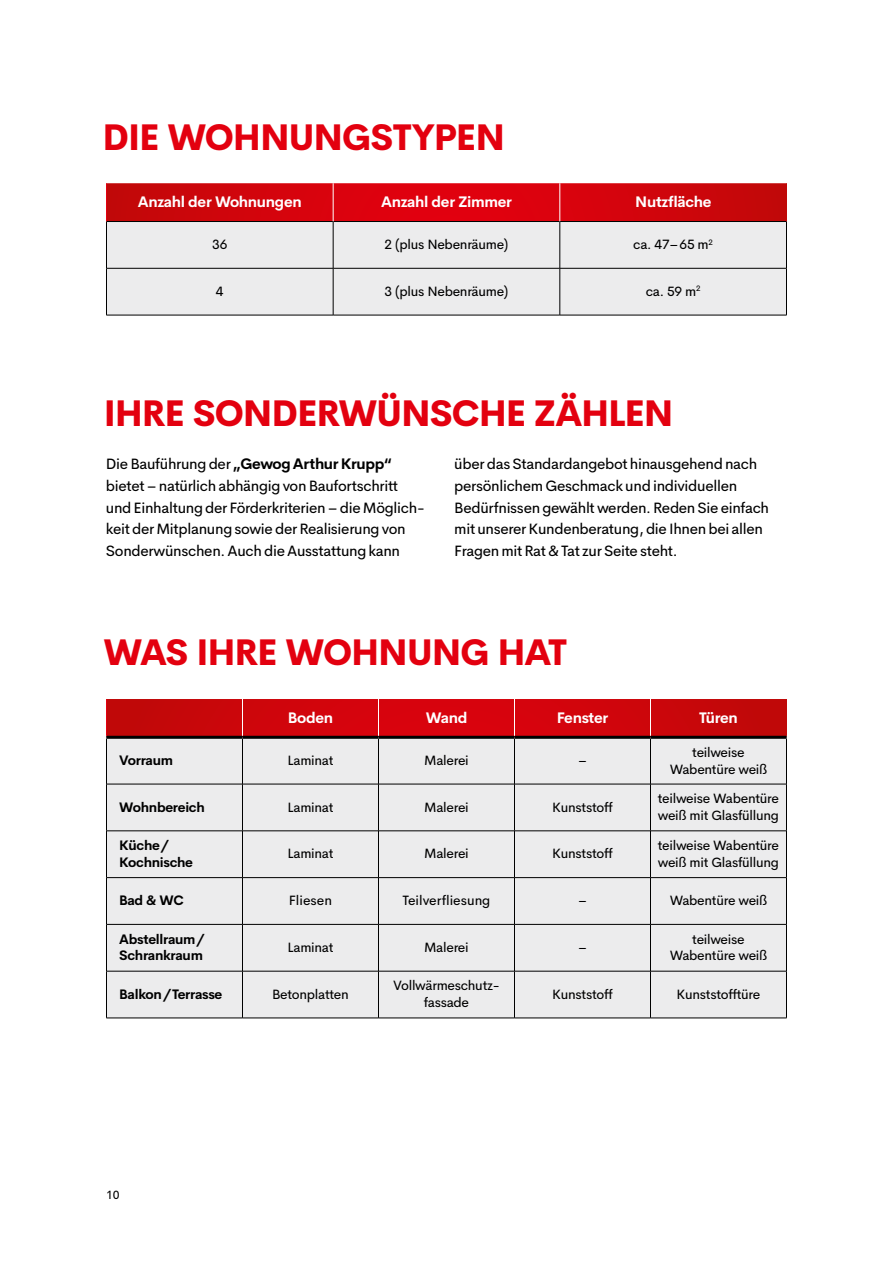
<style>
.page{position:relative;width:893px;height:1263px;background:#fff}
.page>*{position:absolute;margin:0;border:0;box-sizing:border-box;transform-origin:0 0}
.t1{font:800 36px "Cerebri Sans";letter-spacing:-.03em;color:#e3000f}
.t2{font:15px/21.8px "Cerebri Sans";letter-spacing:-.02em;color:#000}
.t3{font:700 15px "Cerebri Sans";letter-spacing:-.02em;color:#fff}
.t4{font:13.5px/16.5px "Cerebri Sans";letter-spacing:-.02em;color:#000;text-align:center}
.t5{font:700 13.5px/16.5px "Cerebri Sans";letter-spacing:-.02em;color:#000}
.t6{font:13.5px "Cerebri Sans";color:#000}
.t7{font:12px "Cerebri Sans";color:#000}
.s1{font-weight:700}
</style>
<div class="page">
<svg style="left:107px;top:699px;width:679px;height:319px;background:#de8e91"></svg>
<div style="left:243px;top:739px;width:543px;height:279px;background:#ececed"></div>
<hr style="left:106px;top:739px;width:1px;height:45px;background:#000">
<hr style="left:242px;top:739px;width:1px;height:45px;background:#000">
<hr style="left:378px;top:739px;width:1px;height:45px;background:#000">
<hr style="left:514px;top:739px;width:1px;height:45px;background:#000">
<hr style="left:650px;top:739px;width:1px;height:45px;background:#000">
<hr style="left:786px;top:739px;width:1px;height:45px;background:#000">
<hr style="left:106px;top:784px;width:136px;height:1px;background:#000">
<hr style="left:106px;top:784px;width:1px;height:47px;background:#000">
<hr style="left:242px;top:784px;width:136px;height:1px;background:#000">
<hr style="left:242px;top:784px;width:1px;height:47px;background:#000">
<hr style="left:378px;top:784px;width:136px;height:1px;background:#000">
<hr style="left:378px;top:784px;width:1px;height:47px;background:#000">
<hr style="left:514px;top:784px;width:136px;height:1px;background:#000">
<hr style="left:514px;top:784px;width:1px;height:47px;background:#000">
<hr style="left:650px;top:784px;width:137px;height:1px;background:#000">
<hr style="left:650px;top:784px;width:1px;height:47px;background:#000">
<hr style="left:786px;top:784px;width:1px;height:47px;background:#000">
<hr style="left:106px;top:830px;width:136px;height:1px;background:#000">
<hr style="left:106px;top:831px;width:1px;height:46px;background:#000">
<hr style="left:242px;top:830px;width:136px;height:1px;background:#000">
<hr style="left:242px;top:831px;width:1px;height:46px;background:#000">
<hr style="left:378px;top:830px;width:136px;height:1px;background:#000">
<hr style="left:378px;top:831px;width:1px;height:46px;background:#000">
<hr style="left:514px;top:830px;width:136px;height:1px;background:#000">
<hr style="left:514px;top:831px;width:1px;height:46px;background:#000">
<hr style="left:650px;top:830px;width:137px;height:1px;background:#000">
<hr style="left:650px;top:831px;width:1px;height:46px;background:#000">
<hr style="left:786px;top:831px;width:1px;height:46px;background:#000">
<hr style="left:106px;top:877px;width:136px;height:1px;background:#000">
<hr style="left:106px;top:878px;width:1px;height:46px;background:#000">
<hr style="left:242px;top:877px;width:136px;height:1px;background:#000">
<hr style="left:242px;top:878px;width:1px;height:46px;background:#000">
<hr style="left:378px;top:877px;width:136px;height:1px;background:#000">
<hr style="left:378px;top:878px;width:1px;height:46px;background:#000">
<hr style="left:514px;top:877px;width:136px;height:1px;background:#000">
<hr style="left:514px;top:878px;width:1px;height:46px;background:#000">
<hr style="left:650px;top:877px;width:137px;height:1px;background:#000">
<hr style="left:650px;top:878px;width:1px;height:46px;background:#000">
<hr style="left:786px;top:878px;width:1px;height:46px;background:#000">
<hr style="left:106px;top:924px;width:136px;height:1px;background:#000">
<hr style="left:106px;top:924px;width:1px;height:47px;background:#000">
<hr style="left:242px;top:924px;width:136px;height:1px;background:#000">
<hr style="left:242px;top:924px;width:1px;height:47px;background:#000">
<hr style="left:378px;top:924px;width:136px;height:1px;background:#000">
<hr style="left:378px;top:924px;width:1px;height:47px;background:#000">
<hr style="left:514px;top:924px;width:136px;height:1px;background:#000">
<hr style="left:514px;top:924px;width:1px;height:47px;background:#000">
<hr style="left:650px;top:924px;width:137px;height:1px;background:#000">
<hr style="left:650px;top:924px;width:1px;height:47px;background:#000">
<hr style="left:786px;top:924px;width:1px;height:47px;background:#000">
<hr style="left:106px;top:971px;width:136px;height:1px;background:#000">
<hr style="left:106px;top:971px;width:1px;height:47px;background:#000">
<hr style="left:242px;top:971px;width:136px;height:1px;background:#000">
<hr style="left:242px;top:971px;width:1px;height:47px;background:#000">
<hr style="left:378px;top:971px;width:136px;height:1px;background:#000">
<hr style="left:378px;top:971px;width:1px;height:47px;background:#000">
<hr style="left:514px;top:971px;width:136px;height:1px;background:#000">
<hr style="left:514px;top:971px;width:1px;height:47px;background:#000">
<hr style="left:650px;top:971px;width:137px;height:1px;background:#000">
<hr style="left:650px;top:971px;width:1px;height:47px;background:#000">
<hr style="left:786px;top:971px;width:1px;height:47px;background:#000">
<hr style="left:106px;top:1018px;width:136px;height:1px;background:#000">
<hr style="left:242px;top:1018px;width:136px;height:1px;background:#000">
<hr style="left:378px;top:1018px;width:136px;height:1px;background:#000">
<hr style="left:514px;top:1018px;width:136px;height:1px;background:#000">
<hr style="left:650px;top:1018px;width:137px;height:1px;background:#000">
<hr style="left:106px;top:736px;width:136px;height:3px;background:#000">
<hr style="left:242px;top:736px;width:136px;height:3px;background:#000">
<hr style="left:378px;top:736px;width:136px;height:3px;background:#000">
<hr style="left:514px;top:736px;width:136px;height:3px;background:#000">
<hr style="left:650px;top:736px;width:137px;height:3px;background:#000">
<hr style="left:242px;top:699px;width:1px;height:37px;background:#fff">
<hr style="left:378px;top:699px;width:1px;height:37px;background:#fff">
<hr style="left:514px;top:699px;width:1px;height:37px;background:#fff">
<hr style="left:650px;top:699px;width:1px;height:37px;background:#fff">
<svg style="left:107px;top:183px;width:679px;height:132px;background:#e3a7aa"></svg>
<hr style="left:106px;top:221px;width:227px;height:1px;background:#000">
<hr style="left:106px;top:222px;width:1px;height:46px;background:#000">
<hr style="left:333px;top:221px;width:227px;height:1px;background:#000">
<hr style="left:333px;top:222px;width:1px;height:46px;background:#000">
<hr style="left:560px;top:221px;width:227px;height:1px;background:#000">
<hr style="left:560px;top:222px;width:1px;height:46px;background:#000">
<hr style="left:786px;top:222px;width:1px;height:46px;background:#000">
<hr style="left:106px;top:268px;width:227px;height:1px;background:#000">
<hr style="left:106px;top:268px;width:1px;height:47px;background:#000">
<hr style="left:333px;top:268px;width:227px;height:1px;background:#000">
<hr style="left:333px;top:268px;width:1px;height:47px;background:#000">
<hr style="left:560px;top:268px;width:227px;height:1px;background:#000">
<hr style="left:560px;top:268px;width:1px;height:47px;background:#000">
<hr style="left:786px;top:268px;width:1px;height:47px;background:#000">
<hr style="left:106px;top:315px;width:227px;height:1px;background:#000">
<hr style="left:333px;top:315px;width:227px;height:1px;background:#000">
<hr style="left:560px;top:315px;width:227px;height:1px;background:#000">
<hr style="left:333px;top:183px;width:1px;height:38px;background:#fff">
<hr style="left:559px;top:183px;width:1px;height:38px;background:#fff">
<h1 class="t1" style="left:103px;top:107px;width:404px">DIE WOHNUNGSTYPEN</h1>
<p class="t3" style="left:138px;top:190px;width:165px">Anzahl der Wohnungen</p>
<p class="t3" style="left:381px;top:190px;width:132px">Anzahl der Zimmer</p>
<p class="t3" style="left:635px;top:190px;width:78px">Nutzfläche</p>
<p class="t4" style="left:212px;top:235px;width:17px">36</p>
<p class="t4" style="left:385px;top:235px;width:125px">2 (plus Nebenräume)</p>
<p class="t4" style="left:633px;top:235px;width:81px">ca. 47–65 m<sup>2</sup></p>
<p class="t4" style="left:216px;top:282px;width:9px">4</p>
<p class="t4" style="left:385px;top:282px;width:125px">3 (plus Nebenräume)</p>
<p class="t4" style="left:646px;top:282px;width:56px">ca. 59 m<sup>2</sup></p>
<h1 class="t1" style="left:104px;top:383px;width:571px">IHRE SONDERWÜNSCHE ZÄHLEN</h1>
<p class="t2" style="left:106px;top:452px;width:320px">Die Bauführung der <span class="s1">„Gewog Arthur Krupp“ </span>bietet – natürlich abhängig von Baufortschritt und Einhaltung der Förderkriterien – die Möglich&shy;keit der Mitplanung sowie der Realisierung von Sonderwünschen. Auch die Ausstattung kann</p>
<p class="t2" style="left:454px;top:452px;width:316px">über das Standardangebot hinausgehend nach persönlichem Geschmack und individuellen Bedürfnissen gewählt werden. Reden Sie einfach mit unserer Kundenberatung, die Ihnen bei allen Fragen mit Rat &amp; Tat zur Seite steht.</p>
<h1 class="t1" style="left:103px;top:623px;width:465px">WAS IHRE WOHNUNG HAT</h1>
<p class="t3" style="left:288px;top:705px;width:47px">Boden</p>
<p class="t3" style="left:426px;top:705px;width:43px">Wand</p>
<p class="t3" style="left:557px;top:705px;width:53px">Fenster</p>
<p class="t3" style="left:699px;top:705px;width:40px">Türen</p>
<p class="t5" style="left:119px;top:751px;width:55px">Vorraum</p>
<p class="t4" style="left:287px;top:751px;width:47px">Laminat</p>
<p class="t4" style="left:424px;top:751px;width:46px">Malerei</p>
<p class="t4" style="left:578px;top:751px;width:10px">–</p>
<p class="t4" style="left:670px;top:743px;width:99px">teilweise<br>Wabentüre weiß</p>
<p class="t5" style="left:119px;top:797px;width:87px">Wohnbereich</p>
<p class="t4" style="left:287px;top:797px;width:47px">Laminat</p>
<p class="t4" style="left:424px;top:797px;width:46px">Malerei</p>
<p class="t4" style="left:552px;top:797px;width:62px">Kunststoff</p>
<p class="t4" style="left:658px;top:789px;width:123px;text-align:left">teilweise Wabentüre weiß mit Glasfüllung</p>
<p class="t5" style="left:119px;top:836px;width:75px">Küche/<br>Kochnische</p>
<p class="t4" style="left:287px;top:844px;width:47px">Laminat</p>
<p class="t4" style="left:424px;top:844px;width:46px">Malerei</p>
<p class="t4" style="left:552px;top:844px;width:62px">Kunststoff</p>
<p class="t4" style="left:658px;top:836px;width:123px;text-align:left">teilweise Wabentüre weiß mit Glasfüllung</p>
<p class="t5" style="left:119px;top:891px;width:66px">Bad &amp; WC</p>
<p class="t6" style="left:289px;top:890px;width:45px">Fliesen</p>
<p class="t6" style="left:402px;top:890px;width:90px">Teilverfliesung</p>
<p class="t4" style="left:578px;top:891px;width:10px">–</p>
<p class="t4" style="left:670px;top:891px;width:99px">Wabentüre weiß</p>
<p class="t5" style="left:119px;top:929px;width:87px">Abstellraum/<br>Schrankraum</p>
<p class="t4" style="left:287px;top:938px;width:47px">Laminat</p>
<p class="t4" style="left:424px;top:938px;width:46px">Malerei</p>
<p class="t4" style="left:578px;top:938px;width:10px">–</p>
<p class="t4" style="left:670px;top:929px;width:99px">teilweise<br>Wabentüre weiß</p>
<p class="t5" style="left:119px;top:984px;width:105px">Balkon/Terrasse</p>
<p class="t4" style="left:272px;top:984px;width:78px">Betonplatten</p>
<p class="t4" style="left:393px;top:976px;width:108px">Vollwärmeschutz&shy;fassade</p>
<p class="t4" style="left:552px;top:984px;width:62px">Kunststoff</p>
<p class="t4" style="left:677px;top:984px;width:85px">Kunststofftüre</p>
<p class="t7" style="left:106px;top:1185px;width:15px">10</p>
</div>
